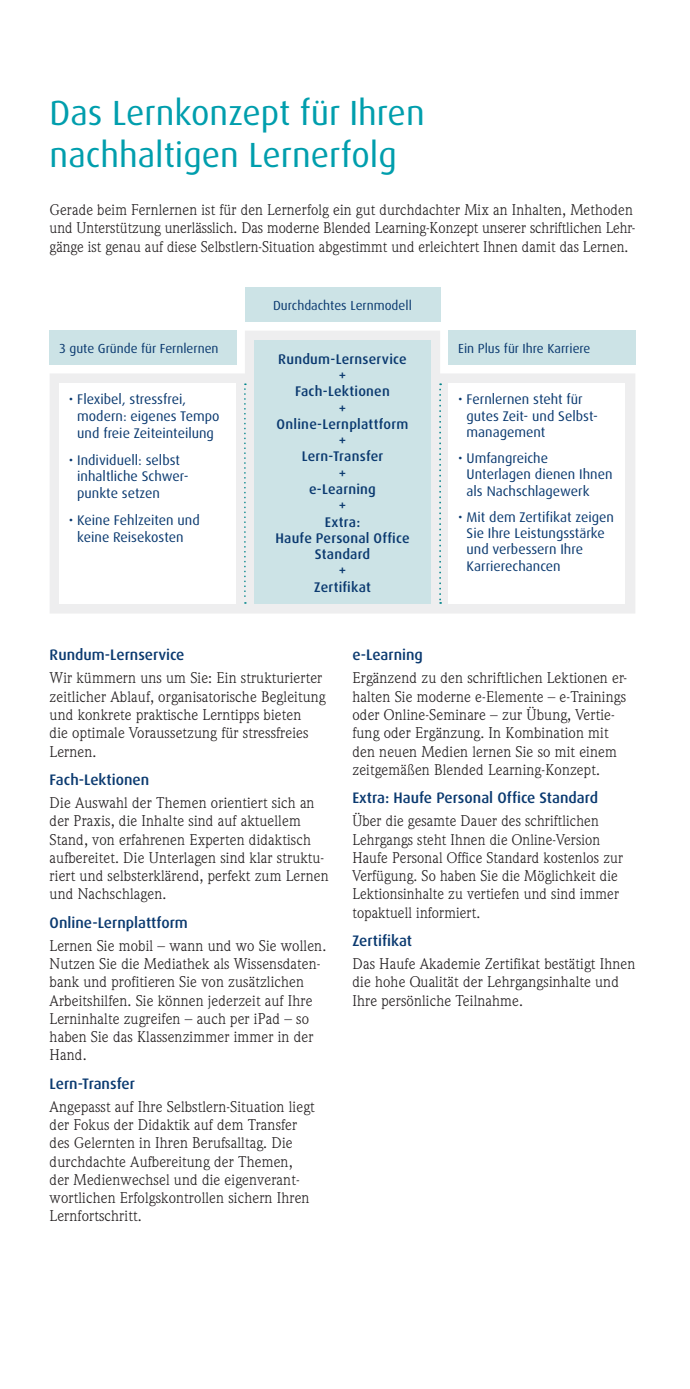
<style>
.page{position:relative;width:690px;height:1389px;background:#fff}
.page>*{position:absolute;margin:0;border:0;box-sizing:border-box;transform-origin:0 0}
.t1{font:35px/42px "Dax OT";color:#009ead}
.t2{font:15.22px/18.2px "Weidemann Std";letter-spacing:.01em;color:#231f20}
.t3{font:500 15.22px "Dax OT";color:#0b3a70}
.t4{font:14px/16.3px "Dax OT";color:#0b3a70}
.t5{font:500 14px/16.3px "Dax OT";letter-spacing:.015em;color:#0b3a70;text-align:center}
.t6{font:13.12px "Dax OT";color:#0b3a70}
</style>
<div class="page">
<svg style="left:50px;top:331px;width:585px;height:282px;fill:#eeeeef"></svg>
<div style="left:245px;top:288px;width:195px;height:34px;background:#cce3e6"></div>
<div style="left:50px;top:331px;width:187px;height:34px;background:#cce3e6"></div>
<div style="left:448px;top:331px;width:187px;height:34px;background:#cce3e6"></div>
<svg style="left:244px;top:383px;width:2px;height:221px"></svg>
<svg style="left:439px;top:383px;width:2px;height:221px"></svg>
<div style="left:59px;top:383px;width:176px;height:221px;background:#fff"></div>
<div style="left:448px;top:383px;width:177px;height:221px;background:#fff"></div>
<div style="left:254px;top:341px;width:177px;height:263px;background:#cce3e6"></div>
<h1 class="t1" style="left:50px;top:95px;width:376px">Das Lernkonzept für Ihren nachhaltigen Lernerfolg</h1>
<p class="t2" style="left:50px;top:202px;width:587px">Gerade beim Fernlernen ist für den Lernerfolg ein gut durchdachter Mix an Inhalten, Methoden und Unterstützung unerlässlich. Das moderne Blended Learning-Konzept unserer schriftlichen Lehr&shy;gänge ist genau auf diese Selbstlern-Situation abgestimmt und erleichtert Ihnen damit das Lernen.</p>
<p class="t6" style="left:273px;top:300px;width:140px">Durchdachtes Lernmodell</p>
<p class="t6" style="left:60px;top:343px;width:160px">3 gute Gründe für Fernlernen</p>
<p class="t6" style="left:458px;top:343px;width:134px">Ein Plus für Ihre Karriere</p>
<p class="t4" style="left:77px;top:392px;width:144px;line-height:16.8px;text-indent:-8px">• Flexibel, stressfrei, modern: eigenes Tempo und freie Zeiteinteilung</p>
<p class="t4" style="left:77px;top:452px;width:113px;line-height:16.8px;text-indent:-8px">• Individuell: selbst inhaltliche Schwer&shy;punkte setzen</p>
<p class="t4" style="left:69px;top:513px;width:132px;line-height:16.8px;text-align:center">• Keine Fehlzeiten und keine Reisekosten</p>
<p class="t5" style="left:275px;top:352px;width:136px">Rundum-Lernservice +<br>Fach-Lektionen<br>+<br>Online-Lernplattform +<br>Lern-Transfer<br>+<br>e-Learning<br>+<br>Extra:<br>Haufe Personal Office<br>Standard<br>+<br>Zertifikat</p>
<p class="t4" style="left:466px;top:392px;width:133px;text-indent:-8px">• Fernlernen steht für gutes Zeit- und Selbst&shy;management</p>
<p class="t4" style="left:466px;top:451px;width:147px;text-indent:-8px">• Umfangreiche<br>Unterlagen dienen Ihnen als Nachschlagewerk</p>
<p class="t4" style="left:466px;top:510px;width:149px;text-indent:-8px">• Mit dem Zertifikat zeigen<br>Sie Ihre Leistungsstärke und verbessern Ihre<br>Karrierechancen</p>
<p class="t3" style="left:50px;top:648px;width:136px">Rundum-Lernservice</p>
<p class="t2" style="left:50px;top:670px;width:277px">Wir kümmern uns um Sie: Ein strukturierter zeitlicher Ablauf, organisa to rische Begleitung und konkrete praktische Lerntipps bieten<br>die optimale Voraussetzung für stressfreies Lernen.</p>
<p class="t3" style="left:50px;top:773px;width:101px">Fach-Lektionen</p>
<p class="t2" style="left:50px;top:795px;width:280px">Die Auswahl der Themen orientiert sich an der Praxis, die Inhalte sind auf aktuellem Stand, von erfahrenen Experten didaktisch aufbereitet. Die Unter lagen sind klar struktu&shy;riert und selbst erklärend, perfekt zum Lernen und Nachschlagen.</p>
<p class="t3" style="left:50px;top:916px;width:140px">Online-Lernplattform</p>
<p class="t2" style="left:50px;top:938px;width:278px">Lernen Sie mobil – wann und wo Sie wollen.<br>Nutzen Sie die Mediathek als Wissensdaten&shy;bank und profitieren Sie von zusätzlichen Arbeitshilfen. Sie können jederzeit auf Ihre Lerninhalte zugreifen – auch per iPad – so haben Sie das Klassenzimmer immer in der Hand.</p>
<p class="t3" style="left:50px;top:1077px;width:87px">Lern-Transfer</p>
<p class="t2" style="left:50px;top:1099px;width:266px">Angepasst auf Ihre Selbstlern-Situation liegt der Fokus der Didaktik auf dem Transfer des Gelernten in Ihren Berufsalltag. Die durchdachte Auf bereitung der Themen, der Medienwechsel und die eigenverant&shy;wortlichen Erfolgs kontrollen sichern Ihren Lernfortschritt.</p>
<p class="t3" style="left:352px;top:648px;width:72px">e-Learning</p>
<p class="t2" style="left:352px;top:670px;width:276px">Ergänzend zu den schriftlichen Lektionen er&shy;halten Sie moderne e-Elemente – e-Trainings oder Online-Seminare – zur Übung, Vertie&shy;fung oder Ergänzung. In Kombination mit den neuen Medien lernen Sie so mit einem zeit gemäßen Blended Learning-Konzept.</p>
<p class="t3" style="left:352px;top:791px;width:247px">Extra: Haufe Personal Office Standard</p>
<p class="t2" style="left:352px;top:813px;width:272px">Über die gesamte Dauer des schriftlichen Lehrgangs steht Ihnen die Online-Version Haufe Personal Office Standard kostenlos zur Verfügung. So haben Sie die Möglichkeit die Lektionsinhalte zu vertiefen und sind immer topaktuell informiert.</p>
<p class="t3" style="left:352px;top:934px;width:61px">Zertifikat</p>
<p class="t2" style="left:352px;top:956px;width:284px">Das Haufe Akademie Zertifikat bestätigt Ihnen die hohe Qualität der Lehrgangsinhalte und<br>Ihre persönliche Teilnahme.</p>
</div>
